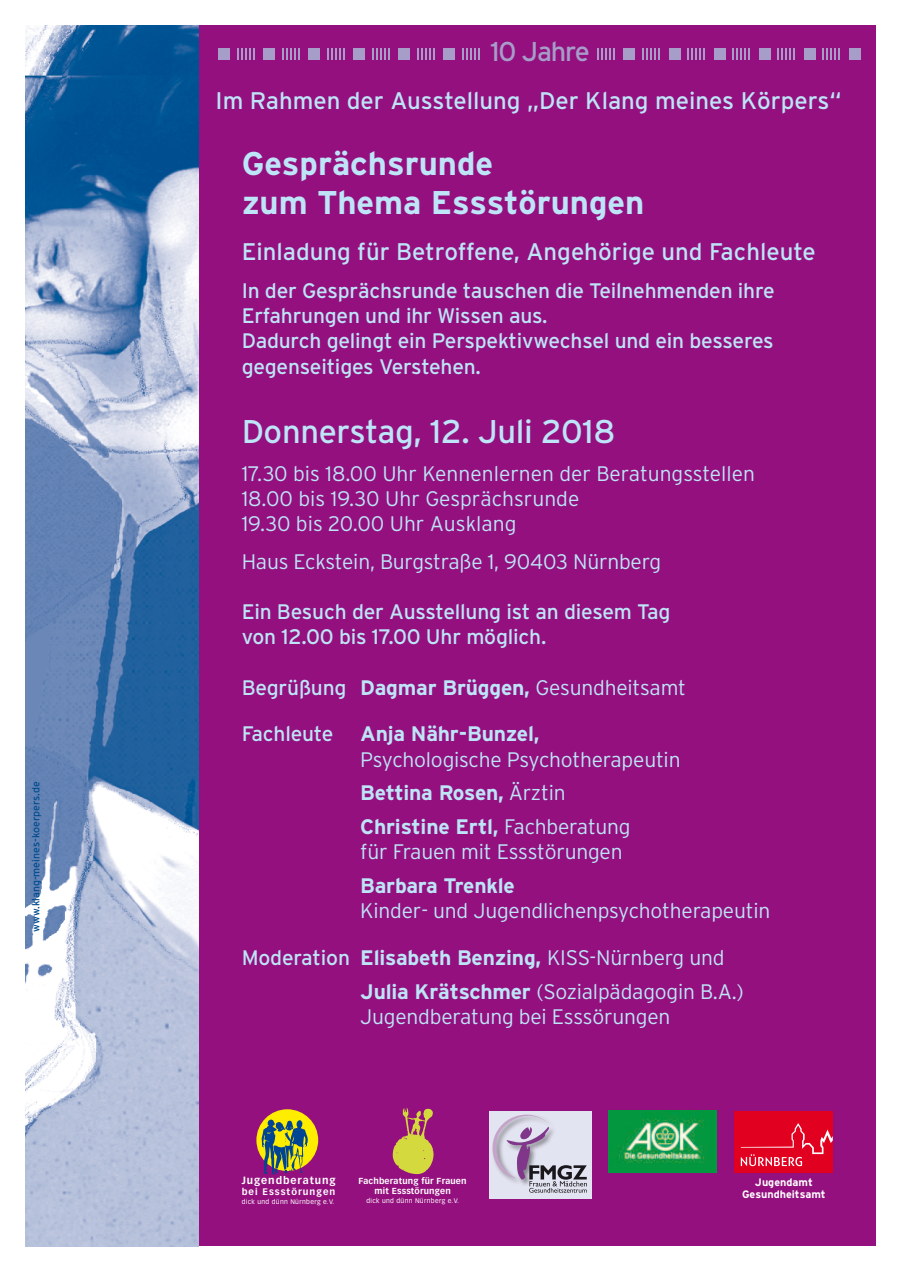
<style>
.page{position:relative;width:902px;height:1272px;background:#fff}
.page>*{position:absolute;margin:0;border:0;box-sizing:border-box;transform-origin:0 0}
.t1{font:700 32.85px/39px "Interstate";color:#bde4f7}
.t2{font:32.85px "Interstate";letter-spacing:-.01em;color:#bde4f7}
.t3{font:27.15px "Interstate";letter-spacing:-.04em;color:#a69dc9}
.t4{font:24px "Interstate";color:#bde4f7}
.t5{font:300 21px/33.8px "Interstate";letter-spacing:-.01em;color:#bde4f7}
.t6{font:21px/25.2px "Interstate";letter-spacing:-.01em;color:#bde4f7}
.t7{font:700 21px "Interstate";letter-spacing:-.01em;color:#bde4f7}
.t8{font:700 10.8px/12.1px "Interstate";color:#fff;text-align:center}
.t9{font:10.5px "Interstate";color:#004c8e}
.t10{font:700 10.35px "Vectora LH";letter-spacing:.09em;color:#fff}
.t11{font:700 9.3px "Vectora LH";letter-spacing:.11em;color:#fff}
.t12{font:700 8.55px/10.1px "Vectora LH";letter-spacing:.02em;color:#fff;text-align:center}
.t13{font:6.6px "Vectora LH";letter-spacing:.05em;color:#fff}
.s1{font-weight:400}
.s2{font-weight:300}
.s3{font-weight:700}
</style>
<div class="page">
<div style="left:26px;top:26px;width:850px;height:1220px;background:#94107e"></div>
<img style="left:26px;top:26px;width:172px;height:1220px">
<div style="left:218px;top:48px;width:12px;height:12px;background:#a69dc9"></div>
<svg style="left:237px;top:48px;width:18px;height:12px"></svg>
<svg style="left:282px;top:48px;width:18px;height:12px"></svg>
<svg style="left:327px;top:48px;width:18px;height:12px"></svg>
<svg style="left:372px;top:48px;width:18px;height:12px"></svg>
<svg style="left:417px;top:48px;width:18px;height:12px"></svg>
<svg style="left:462px;top:48px;width:18px;height:12px"></svg>
<div style="left:263px;top:48px;width:12px;height:12px;background:#a69dc9"></div>
<div style="left:308px;top:48px;width:12px;height:12px;background:#a69dc9"></div>
<div style="left:353px;top:48px;width:12px;height:12px;background:#a69dc9"></div>
<div style="left:398px;top:48px;width:12px;height:12px;background:#a69dc9"></div>
<div style="left:443px;top:48px;width:12px;height:12px;background:#a69dc9"></div>
<svg style="left:597px;top:48px;width:18px;height:12px"></svg>
<svg style="left:642px;top:48px;width:18px;height:12px"></svg>
<svg style="left:687px;top:48px;width:18px;height:12px"></svg>
<svg style="left:732px;top:48px;width:18px;height:12px"></svg>
<svg style="left:777px;top:48px;width:18px;height:12px"></svg>
<svg style="left:822px;top:48px;width:18px;height:12px"></svg>
<div style="left:623px;top:48px;width:12px;height:12px;background:#a69dc9"></div>
<div style="left:668px;top:48px;width:12px;height:12px;background:#a69dc9"></div>
<div style="left:713px;top:48px;width:12px;height:12px;background:#a69dc9"></div>
<div style="left:758px;top:48px;width:12px;height:12px;background:#a69dc9"></div>
<div style="left:803px;top:48px;width:12px;height:12px;background:#a69dc9"></div>
<div style="left:848px;top:48px;width:12px;height:12px;background:#a69dc9"></div>
<div style="left:489px;top:1110px;width:103px;height:88px;background:#e3e4f1"></div>
<svg style="left:492px;top:1114px;width:95px;height:78px"></svg>
<div style="left:734px;top:1110px;width:98px;height:62px;background:#e20020"></div>
<svg style="left:740px;top:1123px;width:92px;height:43px"></svg>
<img style="left:608px;top:1110px;width:108px;height:61px">
<div style="left:256px;top:1109px;width:62px;height:61px;background:#ffed00;border-radius:50%"></div>
<svg style="left:261px;top:1119px;width:47px;height:55px"></svg>
<svg style="left:392px;top:1108px;width:41px;height:66px"></svg>
<p class="t9" style="left:30px;top:931px;width:152px;rotate:-90deg">www.klang-meines-koerpers.de</p>
<p class="t3" style="left:490px;top:36px;width:101px">10 Jahre</p>
<p class="t4" style="left:215px;top:87px;width:627px">Im Rahmen der Ausstellung „Der Klang meines Körpers“</p>
<h1 class="t1" style="left:242px;top:144px;width:404px">Gesprächsrunde<br>zum Thema Essstörungen</h1>
<p class="t4" style="left:242px;top:238px;width:575px">Einladung für Betroffene, Angehörige und Fachleute</p>
<p class="t6" style="left:242px;top:278px;width:534px">In der Gesprächsrunde tauschen die Teilnehmenden ihre Erfahrungen und ihr Wissen aus.<br>Dadurch gelingt ein Perspektivwechsel und ein besseres gegenseitiges Verstehen.</p>
<h1 class="t2" style="left:242px;top:413px;width:375px">Donnerstag, 12. Juli 2018</h1>
<p class="t5" style="left:242px;top:460px;width:515px;line-height:25.2px">17.30 bis 18.00 Uhr Kennenlernen der Beratungsstellen<br>18.00 bis 19.30 Uhr Gesprächsrunde<br>19.30 bis 20.00 Uhr Ausklang</p>
<p class="t5" style="left:242px;top:544px;width:421px">Haus Eckstein, Burgstraße 1, 90403 Nürnberg</p>
<p class="t6" style="left:242px;top:599px;width:430px">Ein Besuch der Ausstellung ist an diesem Tag von 12.00 bis 17.00 Uhr möglich.</p>
<p class="t7" style="left:242px;top:675px;width:446px"><span class="s1">Begrüßung</span> Dagmar Brüggen, <span class="s2">Gesundheitsamt</span></p>
<p class="t6" style="left:242px;top:721px;width:93px">Fachleute</p>
<p class="t7" style="left:360px;top:722px;width:181px">Anja Nähr-Bunzel,</p>
<p class="t5" style="left:360px;top:742px;width:322px">Psychologische Psychotherapeutin<br><span class="s3">Bettina Rosen,</span> Ärztin<br><span class="s3">Christine Ertl,</span> Fachberatung</p>
<p class="t5" style="left:360px;top:834px;width:264px">für Frauen mit Essstörungen</p>
<p class="t7" style="left:360px;top:873px;width:156px">Barbara Trenkle</p>
<p class="t5" style="left:360px;top:893px;width:411px">Kinder- und Jugendlichenpsychotherapeutin</p>
<p class="t5" style="left:360px;top:940px;width:385px;text-indent:-119px"><span class="s1">Moderation</span> <span class="s3">Elisabeth Benzing,</span> KISS-Nürnberg und<br><span class="s3">Julia Krätschmer</span> (Sozialpädagogin B.A.)</p>
<p class="t5" style="left:360px;top:999px;width:311px">Jugendberatung bei Esssörungen</p>
<p class="t10" style="left:242px;top:1174px;width:95px">Jugendberatung</p>
<p class="t11" style="left:242px;top:1186px;width:95px">bei Essstörungen</p>
<p class="t13" style="left:242px;top:1198px;width:94px">dick und dünn Nürnberg e.V.</p>
<p class="t12" style="left:358px;top:1176px;width:109px">Fachberatung für Frauen mit Essstörungen</p>
<p class="t13" style="left:366px;top:1196px;width:94px">dick und dünn Nürnberg e.V.</p>
<p class="t8" style="left:742px;top:1175px;width:85px">Jugendamt<br>Gesundheitsamt</p>
</div>
